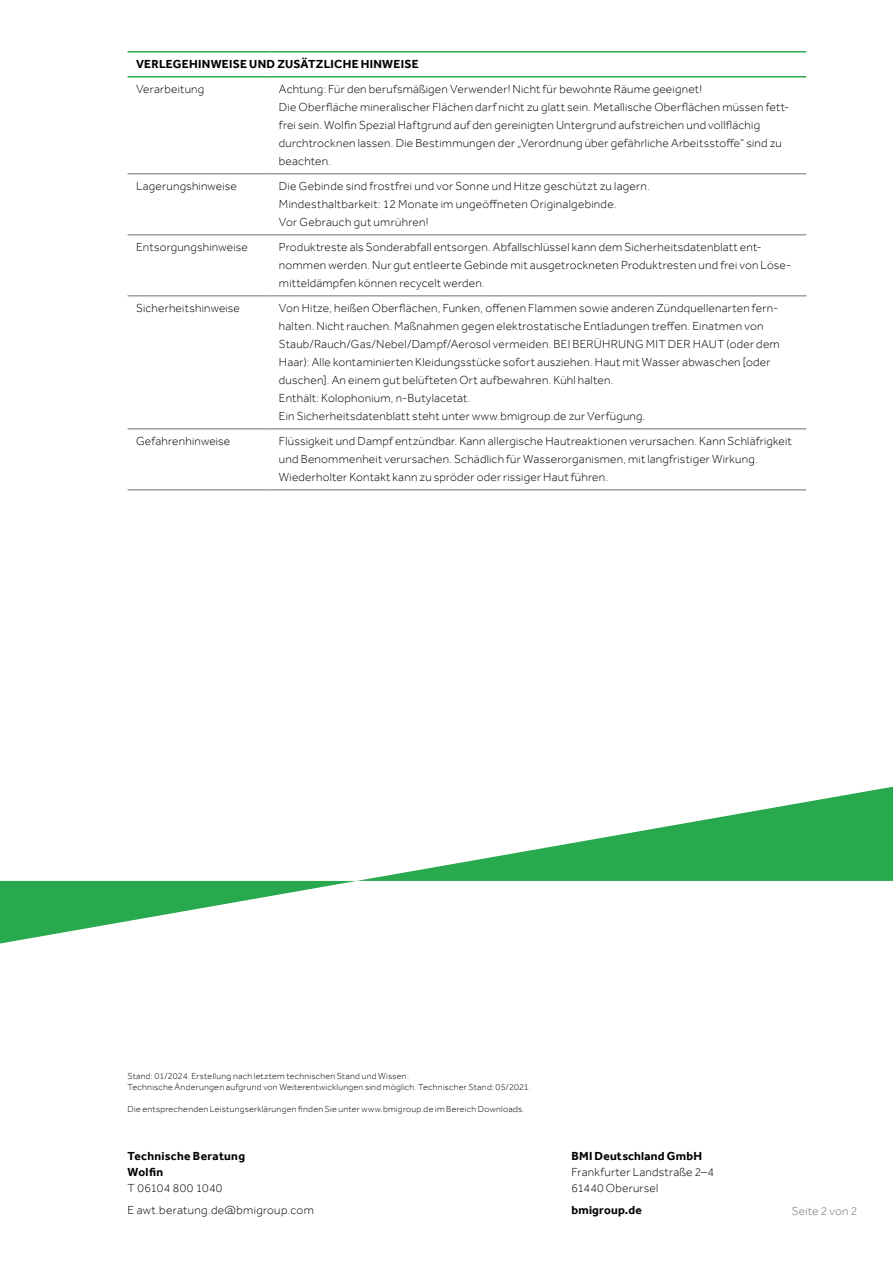
<style>
.page{position:relative;width:893px;height:1263px;background:#fff}
.page>*{position:absolute;margin:0;border:0;box-sizing:border-box;transform-origin:0 0}
.t1{font:300 12px/18px "Effra";letter-spacing:.02em;color:#000}
.t2{font:700 12px/15.8px "Effra";letter-spacing:.02em;color:#000}
.t3{font:300 12px "Effra";letter-spacing:.015em;color:#706f6f}
.t4{font:300 9px/10.8px "Effra";letter-spacing:.025em;color:#000}
</style>
<div class="page">
<hr style="left:128px;top:428px;width:142px;height:1px;background:#706f6f">
<hr style="left:270px;top:428px;width:536px;height:1px;background:#706f6f">
<hr style="left:128px;top:489px;width:142px;height:1px;background:#706f6f">
<hr style="left:270px;top:489px;width:536px;height:1px;background:#706f6f">
<hr style="left:128px;top:51px;width:142px;height:2px;background:#29a94d">
<hr style="left:270px;top:51px;width:536px;height:2px;background:#29a94d">
<hr style="left:128px;top:76px;width:142px;height:2px;background:#29a94d">
<hr style="left:270px;top:76px;width:536px;height:2px;background:#29a94d">
<hr style="left:128px;top:173px;width:142px;height:1px;background:#706f6f">
<hr style="left:270px;top:173px;width:536px;height:1px;background:#706f6f">
<hr style="left:128px;top:234px;width:142px;height:1px;background:#706f6f">
<hr style="left:270px;top:234px;width:536px;height:1px;background:#706f6f">
<hr style="left:128px;top:295px;width:142px;height:1px;background:#706f6f">
<hr style="left:270px;top:295px;width:536px;height:1px;background:#706f6f">
<svg style="left:0;top:787px;width:893px;height:156px"></svg>
<p class="t2" style="left:136px;top:56px;width:284px">VERLEGEHINWEISE UND ZUSÄTZLICHE HINWEISE</p>
<p class="t1" style="left:136px;top:80px;width:70px">Verarbeitung</p>
<p class="t1" style="left:279px;top:80px;width:512px">Achtung: Für den berufsmäßigen Verwender! Nicht für bewohnte Räume geeignet!<br>Die Oberfläche mineralischer Flächen darf nicht zu glatt sein. Metallische Oberflächen müssen fett&shy;frei sein. Wolfin Spezial Haftgrund auf den gereinigten Untergrund aufstreichen und vollflächig durchtrocknen lassen. Die Bestimmungen der „Verordnung über gefährliche Arbeitsstoffe“ sind zu beachten.</p>
<p class="t1" style="left:136px;top:177px;width:102px">Lagerungshinweise</p>
<p class="t1" style="left:279px;top:177px;width:372px">Die Gebinde sind frostfrei und vor Sonne und Hitze geschützt zu lagern.<br>Mindesthaltbarkeit: 12 Monate im ungeöffneten Originalgebinde.<br>Vor Gebrauch gut umrühren!</p>
<p class="t1" style="left:136px;top:238px;width:113px">Entsorgungshinweise</p>
<p class="t1" style="left:279px;top:238px;width:514px">Produktreste als Sonderabfall entsorgen. Abfallschlüssel kann dem Sicherheitsdatenblatt ent&shy;nommen werden. Nur gut entleerte Gebinde mit ausgetrockneten Produktresten und frei von Löse&shy;mitteldämpfen können recycelt werden.</p>
<p class="t1" style="left:136px;top:299px;width:105px">Sicherheitshinweise</p>
<p class="t1" style="left:279px;top:299px;width:502px">Von Hitze, heißen Oberflächen, Funken, offenen Flammen sowie anderen Zündquellenarten fern&shy;halten. Nicht rauchen. Maßnahmen gegen elektrostatische Entladungen treffen. Einatmen von Staub/Rauch/Gas/Nebel/Dampf/Aerosol vermeiden. BEI BERÜHRUNG MIT DER HAUT (oder dem Haar): Alle kontaminierten Kleidungsstücke sofort ausziehen. Haut mit Wasser abwaschen [oder duschen]. An einem gut belüfteten Ort aufbewahren. Kühl halten.<br>Enthält: Kolophonium, n-Butylacetat.<br>Ein Sicherheitsdatenblatt steht unter www.bmigroup.de zur Verfügung.</p>
<p class="t1" style="left:136px;top:432px;width:96px">Gefahrenhinweise</p>
<p class="t1" style="left:279px;top:432px;width:514px">Flüssigkeit und Dampf entzündbar. Kann allergische Hautreaktionen verursachen. Kann Schläfrigkeit und Benommenheit verursachen. Schädlich für Wasserorganismen, mit langfristiger Wirkung.<br>Wiederholter Kontakt kann zu spröder oder rissiger Haut führen.</p>
<p class="t4" style="left:128px;top:1071px;width:405px">Stand: 01/2024. Erstellung nach letztem technischen Stand und Wissen.<br>Technische Änderungen aufgrund von Weiterentwicklungen sind möglich. Technischer Stand: 05/2021.</p>
<p class="t4" style="left:128px;top:1103px;width:398px">Die entsprechenden Leistungserklärungen finden Sie unter www.bmigroup.de im Bereich Downloads.</p>
<p class="t2" style="left:128px;top:1148px;width:119px">Technische Beratung<br>Wolfin</p>
<p class="t1" style="left:128px;top:1176px;width:188px;line-height:22.6px">T 06104 800 1040<br>E awt.beratung.de@bmigroup.com</p>
<p class="t2" style="left:571px;top:1148px;width:132px">BMI Deutschland GmbH</p>
<p class="t1" style="left:571px;top:1164px;width:144px;line-height:15.8px">Frankfurter Landstraße 2–4<br>61440 Oberursel</p>
<p class="t2" style="left:571px;top:1202px;width:72px">bmigroup.de</p>
<p class="t3" style="left:792px;top:1203px;width:67px">Seite 2 von 2</p>
</div>
